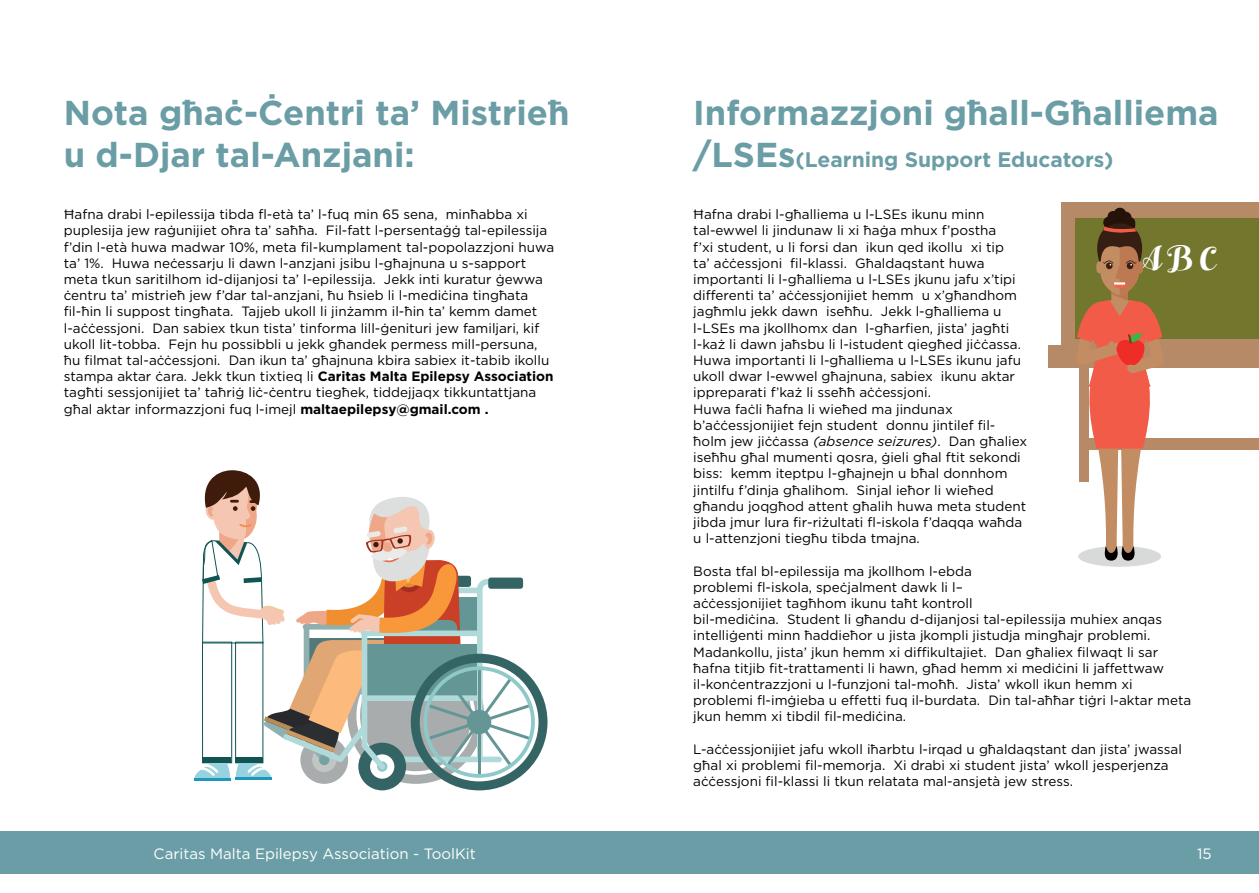
<style>
.page{position:relative;width:1259px;height:893px;background:#fff}
.page>*{position:absolute;margin:0;border:0;box-sizing:border-box;transform-origin:0 0}
.t1{font:700 34.5px/41.4px "Gotham";color:#6a9da5}
.t2{font:33.3px "Hello Script";color:#fff}
.t3{font:700 21px "Gotham";color:#6a9da5}
.t4{font:15px "Gotham";color:#fff}
.t5{font:13.5px/16.2px "Gotham";color:#000}
.s1{font-size:34.5px}
.s2{font-style:italic}
.s3{font-weight:700}
</style>
<div class="page">
<div style="left:0;top:831px;width:1259px;height:43px;background:#6a9da5"></div>
<svg style="left:194px;top:470px;width:353px;height:320px"></svg>
<div style="left:1048px;top:346px;width:211px;height:22px;background:#b68a67"></div>
<div style="left:1061px;top:202px;width:198px;height:153px;background:#b68a67"></div>
<div style="left:1075px;top:218px;width:184px;height:121px;background:#73772e"></div>
<div style="left:1088px;top:438px;width:171px;height:11px;background:#b68a67"></div>
<div style="left:1078px;top:546px;width:83px;height:21px;background:#d8dad9;border-radius:50%"></div>
<svg style="left:1076px;top:208px;width:89px;height:353px"></svg>
<h1 class="t1" style="left:64px;top:92px;width:507px">Nota għaċ-Ċentri ta’ Mistrieħ u d-Djar tal-Anzjani:</h1>
<h1 class="t1" style="left:693px;top:92px;width:527px">Informazzjoni għall-Għalliema</h1>
<h3 class="t3" style="left:693px;top:145px;width:421px"><span class="s1">/LSEs</span>(Learning Support Educators)</h3>
<p class="t5" style="left:693px;top:206px;width:335px">Ħafna drabi l-għalliema u l-LSEs ikunu minn tal-ewwel li jindunaw li xi ħaġa mhux f’postha<br>f’xi student, u li forsi dan ikun qed ikollu xi tip<br>ta’ aċċessjoni fil-klassi. Għaldaqstant huwa importanti li l-għalliema u l-LSEs jkunu jafu x’tipi differenti ta’ aċċessjonijiet hemm u x’għandhom jagħmlu jekk dawn iseħħu. Jekk l-għalliema u l-LSEs ma jkollhomx dan l-għarfien, jista’ jagħti l-każ li dawn jaħsbu li l-istudent qiegħed jiċċassa.<br>Huwa importanti li l-għalliema u l-LSEs ikunu jafu ukoll dwar l-ewwel għajnuna, sabiex ikunu aktar ippreparati f’każ li sseħħ aċċessjoni.<br>Huwa faċli ħafna li wieħed ma jindunax b’aċċessjonijiet fejn student donnu jintilef fil&shy;ħolm jew jiċċassa <span class="s2">(absence seizures)</span>. Dan għaliex iseħħu għal mumenti qosra, ġieli għal ftit sekondi biss: kemm iteptpu l-għajnejn u bħal donnhom jintilfu f’dinja għalihom. Sinjal ieħor li wieħed għandu joqgħod attent għalih huwa meta student jibda jmur lura fir-riżultati fl-iskola f’daqqa waħda u l-attenzjoni tiegħu tibda tmajna.</p>
<p class="t5" style="left:693px;top:562px;width:499px">Bosta tfal bl-epilessija ma jkollhom l-ebda<br>problemi fl-iskola, speċjalment dawk li l–<br>aċċessjonijiet tagħhom ikunu taħt kontroll<br>bil-mediċina. Student li għandu d-dijanjosi tal-epilessija muhiex anqas intelliġenti minn ħaddieħor u jista jkompli jistudja mingħajr problemi.<br>Madankollu, jista’ jkun hemm xi diffikultajiet. Dan għaliex filwaqt li sar ħafna titjib fit-trattamenti li hawn, għad hemm xi mediċini li jaffettwaw il-konċentrazzjoni u l-funzjoni tal-moħħ. Jista’ wkoll ikun hemm xi problemi fl-imġieba u effetti fuq il-burdata. Din tal-aħħar tiġri l-aktar meta jkun hemm xi tibdil fil-mediċina.</p>
<p class="t5" style="left:693px;top:741px;width:490px">L-aċċessjonijiet jafu wkoll iħarbtu l-irqad u għaldaqstant dan jista’ jwassal għal xi problemi fil-memorja. Xi drabi xi student jista’ wkoll jesperjenza aċċessjoni fil-klassi li tkun relatata mal-ansjetà jew stress.</p>
<p class="t5" style="left:64px;top:206px;width:492px">Ħafna drabi l-epilessija tibda fl-età ta’ l-fuq min 65 sena, minħabba xi puplesija jew raġunijiet oħra ta’ saħħa. Fil-fatt l-persentaġġ tal-epilessija f’din l-età huwa madwar 10%, meta fil-kumplament tal-popolazzjoni huwa ta’ 1%. Huwa neċessarju li dawn l-anzjani jsibu l-għajnuna u s-sapport meta tkun saritilhom id-dijanjosi ta’ l-epilessija. Jekk inti kuratur ġewwa ċentru ta’ mistrieħ jew f’dar tal-anzjani, ħu ħsieb li l-mediċina tingħata fil-ħin li suppost tingħata. Tajjeb ukoll li jinżamm il-ħin ta’ kemm damet l-aċċessjoni. Dan sabiex tkun tista’ tinforma lill-ġenituri jew familjari, kif ukoll lit-tobba. Fejn hu possibbli u jekk għandek permess mill-persuna, ħu filmat tal-aċċessjoni. Dan ikun ta’ għajnuna kbira sabiex it-tabib ikollu stampa aktar ċara. Jekk tkun tixtieq li <span class="s3">Caritas Malta Epilepsy Association </span>tagħti sessjonijiet ta’ taħriġ liċ-ċentru tiegħek, tiddejjaqx tikkuntattjana għal aktar informazzjoni fuq l-imejl <span class="s3">maltaepilepsy@gmail.com .</span></p>
<h2 class="t2" style="left:1132px;top:239px;width:84px">A B C</h2>
<p class="t4" style="left:154px;top:844px;width:324px">Caritas Malta Epilepsy Association - ToolKit</p>
<p class="t4" style="left:1197px;top:844px;width:16px">15</p>
</div>
